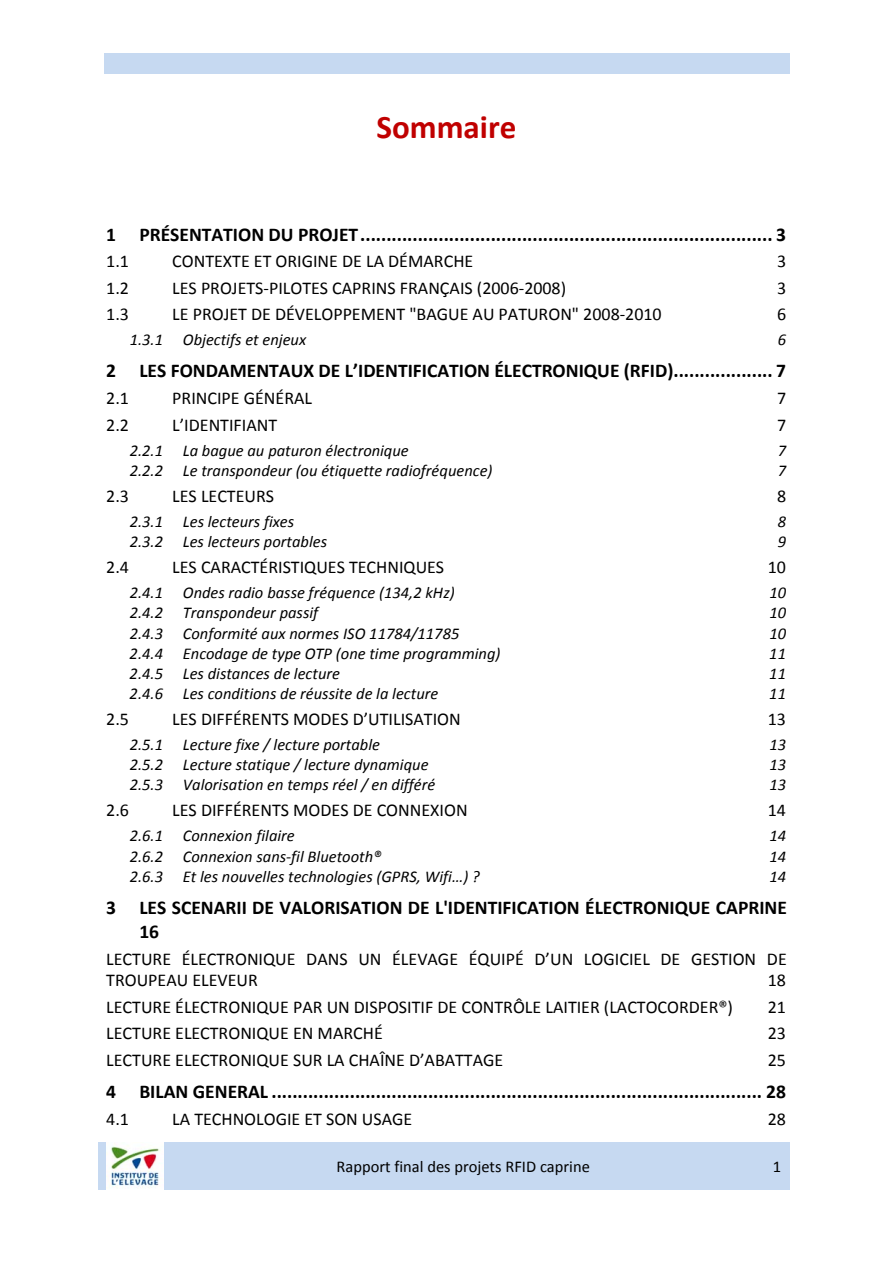
<style>
.page{position:relative;width:893px;height:1263px;background:#fff}
.page>*{position:absolute;margin:0;border:0;box-sizing:border-box;transform-origin:0 0}
.t1{font:700 33px "Calibri";color:#c00000}
.t2{font:700 19.5px/23.7px "Calibri";color:#000}
.t3{font:18px/21.9px "Calibri";color:#000}
.t4{font:italic 16.5px "Calibri";color:#000}
.t5{font:16.5px "Calibri";color:#000}
</style>
<div class="page">
<div style="left:104px;top:53px;width:685px;height:20px;background:#c6d9f1"></div>
<div style="left:98px;top:1142px;width:74px;height:48px;background:#c6d9f1"></div>
<img style="left:106px;top:1142px;width:58px;height:48px">
<div style="left:172px;top:1142px;width:583px;height:48px;background:#c6d9f1"></div>
<div style="left:755px;top:1142px;width:34px;height:48px;background:#c6d9f1"></div>
<h1 class="t1" style="left:377px;top:113px;width:141px">Sommaire</h1>
<p class="t2" style="left:106px;top:224px;width:681px">1 PRÉSENTATION DU PROJET............................................................................... 3</p>
<p class="t3" style="left:106px;top:252px;width:24px">1.1</p>
<p class="t3" style="left:172px;top:252px;width:303px">CONTEXTE ET ORIGINE DE LA DÉMARCHE</p>
<p class="t3" style="left:777px;top:252px;width:11px">3</p>
<p class="t3" style="left:106px;top:278px;width:24px">1.2</p>
<p class="t3" style="left:172px;top:278px;width:395px">LES PROJETS‐PILOTES CAPRINS FRANÇAIS (2006‐2008)</p>
<p class="t3" style="left:777px;top:278px;width:11px">3</p>
<p class="t3" style="left:106px;top:305px;width:24px">1.3</p>
<p class="t3" style="left:172px;top:305px;width:491px">LE PROJET DE DÉVELOPPEMENT "BAGUE AU PATURON" 2008‐2010</p>
<p class="t3" style="left:777px;top:305px;width:11px">6</p>
<p class="t4" style="left:130px;top:333px;width:178px">1.3.1 Objectifs et enjeux</p>
<p class="t4" style="left:778px;top:333px;width:10px">6</p>
<p class="t2" style="left:106px;top:361px;width:681px">2 LES FONDAMENTAUX DE L’IDENTIFICATION ÉLECTRONIQUE (RFID)................... 7</p>
<p class="t3" style="left:106px;top:389px;width:24px">2.1</p>
<p class="t3" style="left:172px;top:389px;width:141px">PRINCIPE GÉNÉRAL</p>
<p class="t3" style="left:777px;top:389px;width:11px">7</p>
<p class="t3" style="left:106px;top:415px;width:24px">2.2</p>
<p class="t3" style="left:172px;top:415px;width:106px">L’IDENTIFIANT</p>
<p class="t3" style="left:777px;top:415px;width:11px">7</p>
<p class="t4" style="left:130px;top:443px;width:280px">2.2.1 La bague au paturon électronique</p>
<p class="t4" style="left:778px;top:443px;width:10px">7</p>
<p class="t4" style="left:130px;top:464px;width:364px">2.2.2 Le transpondeur (ou étiquette radiofréquence)</p>
<p class="t4" style="left:778px;top:464px;width:10px">7</p>
<p class="t3" style="left:106px;top:487px;width:24px">2.3</p>
<p class="t3" style="left:172px;top:487px;width:103px">LES LECTEURS</p>
<p class="t3" style="left:777px;top:487px;width:11px">8</p>
<p class="t4" style="left:130px;top:515px;width:166px">2.3.1 Les lecteurs fixes</p>
<p class="t4" style="left:778px;top:515px;width:10px">8</p>
<p class="t4" style="left:130px;top:535px;width:199px">2.3.2 Les lecteurs portables</p>
<p class="t4" style="left:778px;top:535px;width:10px">9</p>
<p class="t3" style="left:106px;top:558px;width:24px">2.4</p>
<p class="t3" style="left:172px;top:558px;width:273px">LES CARACTÉRISTIQUES TECHNIQUES</p>
<p class="t3" style="left:768px;top:558px;width:20px">10</p>
<p class="t4" style="left:130px;top:586px;width:327px">2.4.1 Ondes radio basse fréquence (134,2 kHz)</p>
<p class="t4" style="left:769px;top:586px;width:18px">10</p>
<p class="t4" style="left:130px;top:606px;width:190px">2.4.2 Transpondeur passif</p>
<p class="t4" style="left:769px;top:606px;width:18px">10</p>
<p class="t4" style="left:130px;top:626px;width:331px">2.4.3 Conformité aux normes ISO 11784/11785</p>
<p class="t4" style="left:769px;top:626px;width:18px">10</p>
<p class="t4" style="left:130px;top:646px;width:372px">2.4.4 Encodage de type OTP (one time programming)</p>
<p class="t4" style="left:769px;top:646px;width:18px">11</p>
<p class="t4" style="left:130px;top:666px;width:212px">2.4.5 Les distances de lecture</p>
<p class="t4" style="left:769px;top:666px;width:18px">11</p>
<p class="t4" style="left:130px;top:687px;width:310px">2.4.6 Les conditions de réussite de la lecture</p>
<p class="t4" style="left:769px;top:687px;width:18px">11</p>
<p class="t3" style="left:106px;top:710px;width:24px">2.5</p>
<p class="t3" style="left:172px;top:710px;width:290px">LES DIFFÉRENTS MODES D’UTILISATION</p>
<p class="t3" style="left:768px;top:710px;width:20px">13</p>
<p class="t4" style="left:130px;top:738px;width:252px">2.5.1 Lecture fixe / lecture portable</p>
<p class="t4" style="left:769px;top:738px;width:18px">13</p>
<p class="t4" style="left:130px;top:758px;width:300px">2.5.2 Lecture statique / lecture dynamique</p>
<p class="t4" style="left:769px;top:758px;width:18px">13</p>
<p class="t4" style="left:130px;top:778px;width:307px">2.5.3 Valorisation en temps réel / en différé</p>
<p class="t4" style="left:769px;top:778px;width:18px">13</p>
<p class="t3" style="left:106px;top:801px;width:24px">2.6</p>
<p class="t3" style="left:172px;top:801px;width:297px">LES DIFFÉRENTS MODES DE CONNEXION</p>
<p class="t3" style="left:768px;top:801px;width:20px">14</p>
<p class="t4" style="left:130px;top:829px;width:167px">2.6.1 Connexion filaire</p>
<p class="t4" style="left:769px;top:829px;width:18px">14</p>
<p class="t4" style="left:130px;top:849px;width:253px">2.6.2 Connexion sans‐fil Bluetooth®</p>
<p class="t4" style="left:769px;top:849px;width:18px">14</p>
<p class="t4" style="left:130px;top:869px;width:352px">2.6.3 Et les nouvelles technologies (GPRS, Wifi…) ?</p>
<p class="t4" style="left:769px;top:869px;width:18px">14</p>
<p class="t2" style="left:139px;top:897px;width:649px;text-indent:-33px">3 LES SCENARII DE VALORISATION DE L'IDENTIFICATION ÉLECTRONIQUE CAPRINE<br>16</p>
<p class="t3" style="left:106px;top:949px;width:682px">LECTURE ÉLECTRONIQUE DANS UN ÉLEVAGE ÉQUIPÉ D’UN LOGICIEL DE GESTION DE<br>TROUPEAU ELEVEUR</p>
<p class="t3" style="left:768px;top:971px;width:20px">18</p>
<p class="t3" style="left:106px;top:997px;width:628px">LECTURE ÉLECTRONIQUE PAR UN DISPOSITIF DE CONTRÔLE LAITIER (LACTOCORDER®)</p>
<p class="t3" style="left:768px;top:997px;width:20px">21</p>
<p class="t3" style="left:106px;top:1024px;width:278px">LECTURE ELECTRONIQUE EN MARCHÉ</p>
<p class="t3" style="left:768px;top:1024px;width:20px">23</p>
<p class="t3" style="left:106px;top:1050px;width:398px">LECTURE ELECTRONIQUE SUR LA CHAÎNE D’ABATTAGE</p>
<p class="t3" style="left:768px;top:1050px;width:20px">25</p>
<p class="t2" style="left:106px;top:1082px;width:681px">4 BILAN GENERAL .............................................................................................. 28</p>
<p class="t3" style="left:106px;top:1110px;width:24px">4.1</p>
<p class="t3" style="left:172px;top:1110px;width:241px">LA TECHNOLOGIE ET SON USAGE</p>
<p class="t3" style="left:768px;top:1110px;width:20px">28</p>
<p class="t5" style="left:337px;top:1159px;width:255px">Rapport final des projets RFID caprine</p>
<p class="t5" style="left:773px;top:1159px;width:10px">1</p>
</div>
